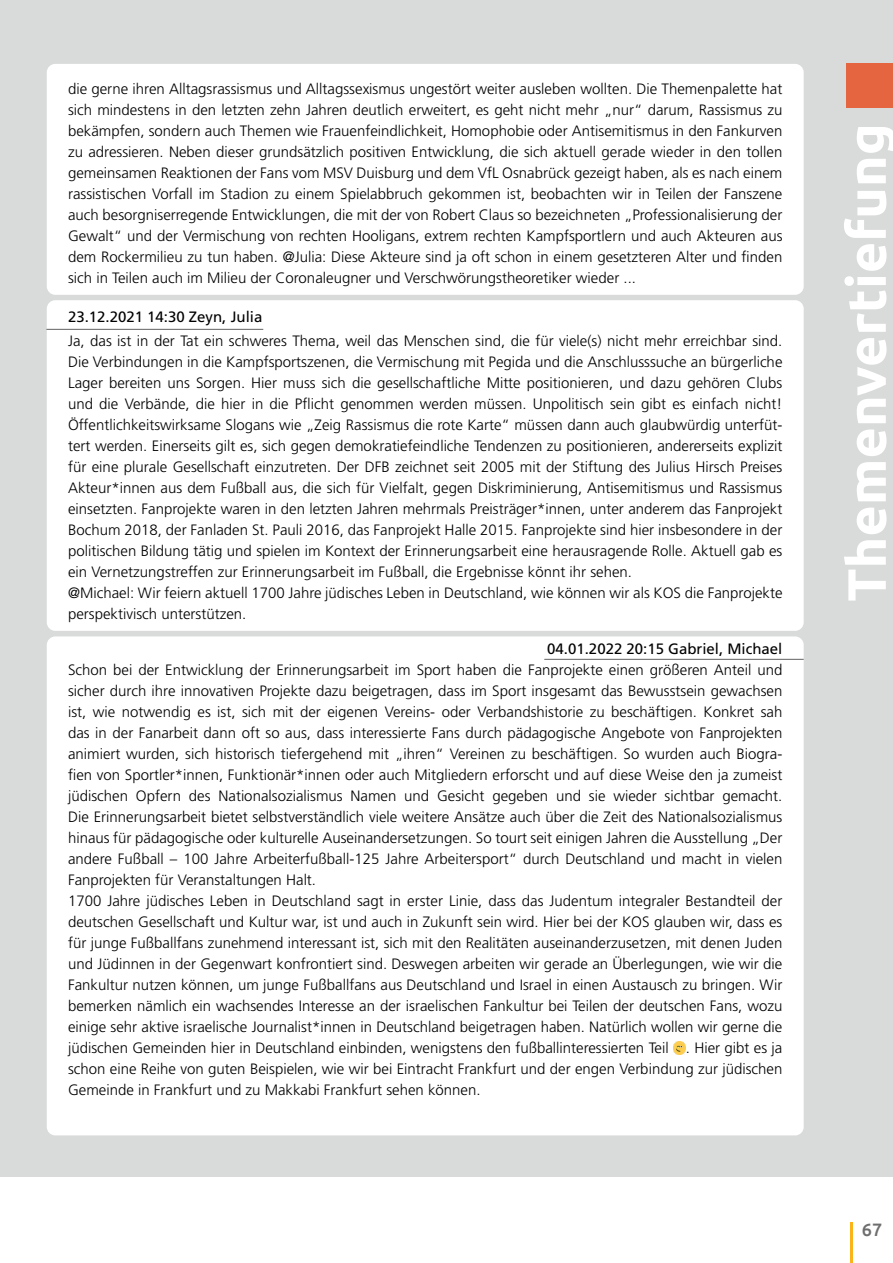
<style>
.page{position:relative;width:893px;height:1263px;background:#fff}
.page>*{position:absolute;margin:0;border:0;box-sizing:border-box;transform-origin:0 0}
.t1{font:700 54px "Ubuntu";color:#fff}
.t2{font:500 18px "Ubuntu";color:#6e6e6e}
.t3{font:300 15px/21px "Frutiger";color:#000}
.t4{font:15px "Frutiger";color:#000}
</style>
<div class="page">
<hr style="left:850px;top:1222px;width:3px;height:41px;background:#fab319">
<div style="left:0;top:0;width:893px;height:1177px;background:#d9dada"></div>
<div style="left:47px;top:64px;width:757px;height:231px;background:#fff;border-radius:9px"></div>
<div style="left:47px;top:300px;width:757px;height:331px;background:#fff;border-radius:9px"></div>
<div style="left:47px;top:636px;width:757px;height:499px;background:#fff;border-radius:9px"></div>
<svg style="left:673px;top:1041px;width:13px;height:13px"></svg>
<hr style="left:46px;top:329px;width:217px;height:1px;background:#626261">
<hr style="left:544px;top:659px;width:260px;height:1px;background:#626261">
<div style="left:846px;top:64px;width:47px;height:44px;background:#e4653f"></div>
<p class="t3" style="left:68px;top:79px;width:716px;text-align:justify">die gerne ihren Alltagsrassismus und Alltagssexismus ungestört weiter ausleben wollten. Die Themenpalette hat sich mindestens in den letzten zehn Jahren deutlich erweitert, es geht nicht mehr „nur“ darum, Rassismus zu bekämpfen, sondern auch Themen wie Frauenfeindlichkeit, Homophobie oder Antisemitismus in den Fankurven zu adressieren. Neben dieser grundsätzlich positiven Entwicklung, die sich aktuell gerade wieder in den tollen gemeinsamen Reaktionen der Fans vom MSV Duisburg und dem VfL Osnabrück gezeigt haben, als es nach einem rassistischen Vorfall im Stadion zu einem Spielabbruch gekommen ist, beobachten wir in Teilen der Fanszene auch besorgniserregende Entwicklungen, die mit der von Robert Claus so bezeichneten „Professionalisierung der Gewalt“ und der Vermischung von rechten Hooligans, extrem rechten Kampfsportlern und auch Akteuren aus dem Rockermilieu zu tun haben. @Julia: Diese Akteure sind ja oft schon in einem gesetzteren Alter und finden sich in Teilen auch im Milieu der Coronaleugner und Verschwörungstheoretiker wieder ...</p>
<p class="t4" style="left:68px;top:308px;width:196px">23.12.2021 14:30 Zeyn, Julia</p>
<p class="t3" style="left:68px;top:331px;width:716px">Ja, das ist in der Tat ein schweres Thema, weil das Menschen sind, die für viele(s) nicht mehr erreichbar sind.<br>Die Verbindungen in die Kampfsportszenen, die Vermischung mit Pegida und die Anschlusssuche an bürgerliche Lager bereiten uns Sorgen. Hier muss sich die gesellschaftliche Mitte positionieren, und dazu gehören Clubs und die Verbände, die hier in die Pflicht genommen werden müssen. Unpolitisch sein gibt es einfach nicht!<br>Öffentlichkeitswirksame Slogans wie „Zeig Rassismus die rote Karte“ müssen dann auch glaubwürdig unterfüt&shy;tert werden. Einerseits gilt es, sich gegen demokratiefeindliche Tendenzen zu positionieren, andererseits explizit für eine plurale Gesellschaft einzutreten. Der DFB zeichnet seit 2005 mit der Stiftung des Julius Hirsch Preises Akteur*innen aus dem Fußball aus, die sich für Vielfalt, gegen Diskriminierung, Antisemitismus und Rassismus einsetzten. Fanprojekte waren in den letzten Jahren mehrmals Preisträger*innen, unter anderem das Fanprojekt Bochum 2018, der Fanladen St. Pauli 2016, das Fanprojekt Halle 2015. Fanprojekte sind hier insbesondere in der politischen Bildung tätig und spielen im Kontext der Erinnerungsarbeit eine herausragende Rolle. Aktuell gab es ein Vernetzungstreffen zur Erinnerungsarbeit im Fußball, die Ergebnisse könnt ihr sehen.<br>@Michael: Wir feiern aktuell 1700 Jahre jüdisches Leben in Deutschland, wie können wir als KOS die Fanprojekte perspektivisch unterstützen.</p>
<p class="t4" style="left:547px;top:640px;width:237px">04.01.2022 20:15 Gabriel, Michael</p>
<p class="t3" style="left:68px;top:659px;width:716px">Schon bei der Entwicklung der Erinnerungsarbeit im Sport haben die Fanprojekte einen größeren Anteil und sicher durch ihre innovativen Projekte dazu beigetragen, dass im Sport insgesamt das Bewusstsein gewachsen ist, wie notwendig es ist, sich mit der eigenen Vereins- oder Verbandshistorie zu beschäftigen. Konkret sah das in der Fanarbeit dann oft so aus, dass interessierte Fans durch pädagogische Angebote von Fanprojekten animiert wurden, sich historisch tiefergehend mit „ihren“ Vereinen zu beschäftigen. So wurden auch Biogra&shy;fien von Sportler*innen, Funktionär*innen oder auch Mitgliedern erforscht und auf diese Weise den ja zumeist jüdischen Opfern des Nationalsozialismus Namen und Gesicht gegeben und sie wieder sichtbar gemacht.<br>Die Erinnerungsarbeit bietet selbstverständlich viele weitere Ansätze auch über die Zeit des Nationalsozialismus hinaus für pädagogische oder kulturelle Auseinandersetzungen. So tourt seit einigen Jahren die Ausstellung „Der andere Fußball – 100 Jahre Arbeiterfußball-125 Jahre Arbeitersport“ durch Deutschland und macht in vielen Fanprojekten für Veranstaltungen Halt.<br>1700 Jahre jüdisches Leben in Deutschland sagt in erster Linie, dass das Judentum integraler Bestandteil der deutschen Gesellschaft und Kultur war, ist und auch in Zukunft sein wird. Hier bei der KOS glauben wir, dass es für junge Fußballfans zunehmend interessant ist, sich mit den Realitäten auseinanderzusetzen, mit denen Juden und Jüdinnen in der Gegenwart konfrontiert sind. Deswegen arbeiten wir gerade an Überlegungen, wie wir die Fankultur nutzen können, um junge Fußballfans aus Deutschland und Israel in einen Austausch zu bringen. Wir bemerken nämlich ein wachsendes Interesse an der israelischen Fankultur bei Teilen der deutschen Fans, wozu einige sehr aktive israelische Journalist*innen in Deutschland beigetragen haben. Natürlich wollen wir gerne die jüdischen Gemeinden hier in Deutschland einbinden, wenigstens den fußballinteressierten Teil . Hier gibt es ja schon eine Reihe von guten Beispielen, wie wir bei Eintracht Frankfurt und der engen Verbindung zur jüdischen Gemeinde in Frankfurt und zu Makkabi Frankfurt sehen können.</p>
<h1 class="t1" style="left:834px;top:602px;width:480px;rotate:-90deg">Themenvertiefung</h1>
<p class="t2" style="left:862px;top:1218px;width:22px">67</p>
</div>
